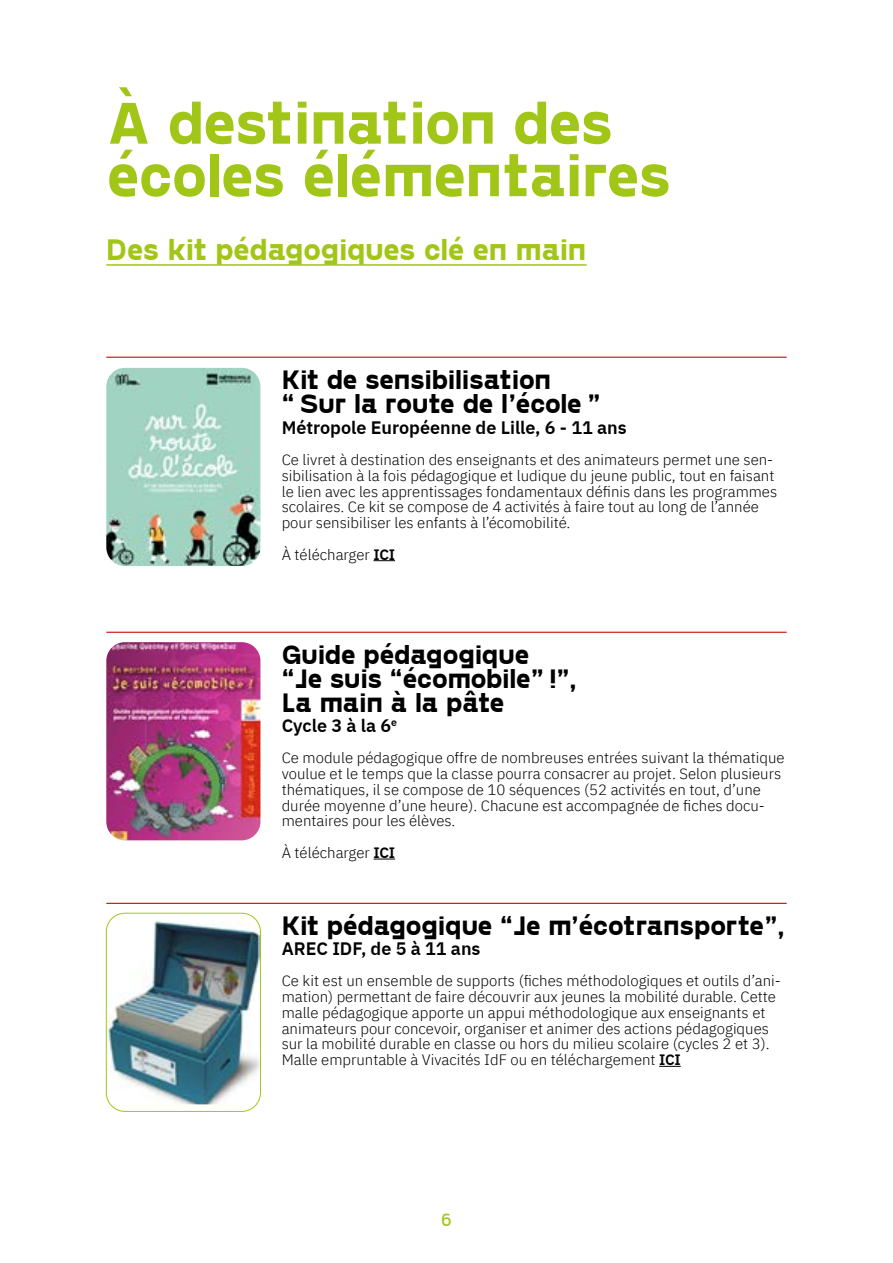
<style>
.page{position:relative;width:893px;height:1263px;background:#fff}
.page>*{position:absolute;margin:0;border:0;box-sizing:border-box;transform-origin:0 0}
.t1{font:700 60px/52.5px "PP Gosha Sans";letter-spacing:-.035em;color:#a2c617}
.t2{font:700 30px "PP Gosha Sans";letter-spacing:-.03em;color:#a2c617}
.t3{font:700 27px/24px "PP Gosha Sans";letter-spacing:-.03em;color:#000}
.t4{font:600 18px "IBM Plex Sans";color:#000}
.t5{font:18px "PP Gosha Sans";color:#a2c617}
.t6{font:300 15px/15.8px "IBM Plex Sans";color:#000}
.s1{font-weight:600}
</style>
<div class="page">
<hr style="left:106px;top:357px;width:681px;height:1px;background:#c90c0f">
<hr style="left:106px;top:632px;width:681px;height:1px;background:#c90c0f">
<hr style="left:106px;top:903px;width:681px;height:1px;background:#c90c0f">
<hr style="left:106px;top:264px;width:481px;height:2px;background:#a2c617">
<svg style="left:373px;top:560px;width:22px;height:1px"></svg>
<svg style="left:373px;top:859px;width:22px;height:1px"></svg>
<svg style="left:659px;top:1066px;width:22px;height:1px"></svg>
<img style="left:106px;top:368px;width:154px;height:198px">
<img style="left:106px;top:642px;width:154px;height:198px">
<img style="left:106px;top:920px;width:154px;height:184px">
<div style="left:106px;top:913px;width:155px;height:199px;border:1px solid #a2c617;border-radius:19px"></div>
<h1 class="t1" style="left:106px;top:92px;width:567px">À destination des écoles élémentaires</h1>
<h2 class="t2" style="left:106px;top:230px;width:482px">Des kit pédagogiques clé en main</h2>
<h3 class="t3" style="left:282px;top:366px;width:320px">Kit de sensibilisation<br>“ Sur la route de l’école ”</h3>
<p class="t4" style="left:282px;top:416px;width:347px">Métropole Européenne de Lille, 6 - 11 ans</p>
<p class="t6" style="left:282px;top:451px;width:497px">Ce livret à destination des enseignants et des animateurs permet une sen&shy;sibilisation à la fois pédagogique et ludique du jeune public, tout en faisant le lien avec les apprentissages fondamentaux définis dans les programmes scolaires. Ce kit se compose de 4 activités à faire tout au long de l’année pour sensibiliser les enfants à l’écomobilité.</p>
<p class="t6" style="left:282px;top:545px;width:115px">À télécharger <span class="s1">ICI</span></p>
<h3 class="t3" style="left:282px;top:640px;width:296px">Guide pédagogique “Je suis “écomobile” !”,<br>La main à la pâte</h3>
<p class="t4" style="left:282px;top:714px;width:117px">Cycle 3 à la 6<sup>e</sup></p>
<p class="t6" style="left:282px;top:749px;width:504px">Ce module pédagogique offre de nombreuses entrées suivant la thématique voulue et le temps que la classe pourra consacrer au projet. Selon plusieurs thématiques, il se compose de 10 séquences (52 activités en tout, d’une durée moyenne d’une heure). Chacune est accompagnée de fiches docu&shy;mentaires pour les élèves.</p>
<p class="t6" style="left:282px;top:843px;width:115px">À télécharger <span class="s1">ICI</span></p>
<h3 class="t3" style="left:282px;top:911px;width:504px">Kit pédagogique “Je m’écotransporte”,</h3>
<p class="t4" style="left:282px;top:937px;width:200px">AREC IDF, de 5 à 11 ans</p>
<p class="t6" style="left:282px;top:972px;width:501px">Ce kit est un ensemble de supports (fiches méthodologiques et outils d’ani&shy;mation) permettant de faire découvrir aux jeunes la mobilité durable. Cette malle pédagogique apporte un appui méthodologique aux enseignants et animateurs pour concevoir, organiser et animer des actions pédagogiques sur la mobilité durable en classe ou hors du milieu scolaire (cycles 2 et 3).<br>Malle empruntable à Vivacités IdF ou en téléchargement <span class="s1">ICI</span></p>
<p class="t5" style="left:441px;top:1208px;width:12px">6</p>
</div>
